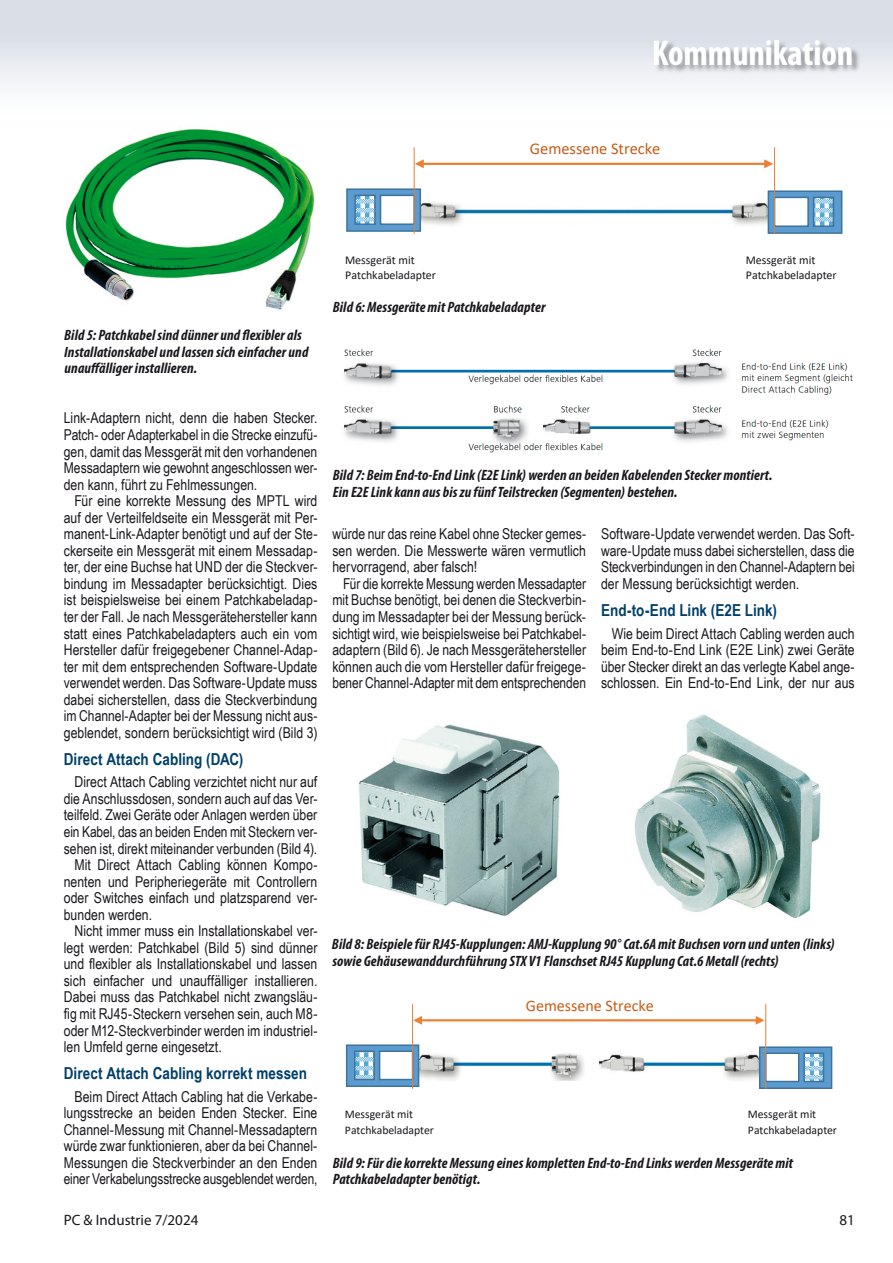
<style>
.page{position:relative;width:893px;height:1263px;background:#fff}
.page>*{position:absolute;margin:0;border:0;box-sizing:border-box;transform-origin:0 0}
.t1{font:700 condensed 36px "Myriad Pro";letter-spacing:-.005em;color:#fff}
.t2{font:700 16.5px "Arial Narrow";letter-spacing:.005em;color:#00406a}
.t3{font:16.35px "Calibri";color:#c55c17}
.t4{font:16.05px "Calibri";color:#c55c17}
.t5{font:15px/16.5px "Arial Narrow";color:#1a171c;text-align:justify}
.t6{font:italic 700 condensed 15px/16.5px "Myriad Pro";letter-spacing:.005em;color:#1a171c}
.t7{font:15px "Myriad Pro";color:#1a171c}
.t8{font:12px "Calibri";letter-spacing:-.005em;color:#1a171c}
.t9{font:11.7px "Calibri";letter-spacing:-.005em;color:#1a171c}
</style>
<div class="page">
<div style="left:0;top:0;width:893px;height:128px;background:linear-gradient(to bottom,#d2d8e2,#fff)"></div>
<div style="left:654px;top:41px;width:207px;height:33px;background:#1a171c;opacity:.4"></div>
<img style="left:64px;top:126px;width:253px;height:184px">
<img style="left:421px;top:191px;width:347px;height:37px">
<hr style="left:422px;top:163px;width:344px;height:2px;background:#ec7f33">
<svg style="left:764px;top:159px;width:9px;height:9px"></svg>
<svg style="left:415px;top:159px;width:9px;height:9px"></svg>
<div style="left:347px;top:189px;width:73px;height:42px;background:#5b9bcf"></div>
<div style="left:346px;top:188px;width:75px;height:44px;border:1px solid #3e739a"></div>
<div style="left:381px;top:195px;width:33px;height:29px;background:#fff"></div>
<div style="left:380px;top:195px;width:35px;height:30px;border:1px solid #3e739a"></div>
<svg style="left:356px;top:197px;width:18px;height:26px"></svg>
<div style="left:354px;top:195px;width:22px;height:30px;border:1px solid #3e739a"></div>
<div style="left:768px;top:191px;width:74px;height:42px;background:#5b9bcf"></div>
<div style="left:768px;top:190px;width:74px;height:44px;border:1px solid #3e739a"></div>
<div style="left:774px;top:197px;width:34px;height:29px;background:#fff"></div>
<div style="left:774px;top:197px;width:35px;height:30px;border:1px solid #3e739a"></div>
<svg style="left:815px;top:199px;width:17px;height:26px"></svg>
<div style="left:813px;top:197px;width:21px;height:30px;border:1px solid #3e739a"></div>
<hr style="left:414px;top:147px;width:1px;height:87px;background:#ec7f33">
<hr style="left:774px;top:147px;width:1px;height:87px;background:#ec7f33">
<img style="left:344px;top:348px;width:509px;height:105px">
<img style="left:359px;top:724px;width:201px;height:192px">
<img style="left:634px;top:714px;width:187px;height:204px">
<img style="left:419px;top:1044px;width:348px;height:42px">
<hr style="left:420px;top:1019px;width:337px;height:2px;background:#ec7f33">
<svg style="left:756px;top:1016px;width:8px;height:9px"></svg>
<svg style="left:413px;top:1016px;width:9px;height:9px"></svg>
<div style="left:347px;top:1045px;width:72px;height:41px;background:#5b9bcf"></div>
<div style="left:346px;top:1044px;width:73px;height:43px;border:1px solid #3e739a"></div>
<div style="left:380px;top:1051px;width:33px;height:28px;background:#fff"></div>
<div style="left:379px;top:1050px;width:34px;height:30px;border:1px solid #3e739a"></div>
<svg style="left:356px;top:1052px;width:17px;height:26px"></svg>
<div style="left:354px;top:1050px;width:21px;height:30px;border:1px solid #3e739a"></div>
<div style="left:760px;top:1047px;width:72px;height:41px;background:#5b9bcf"></div>
<div style="left:759px;top:1046px;width:73px;height:43px;border:1px solid #3e739a"></div>
<div style="left:766px;top:1053px;width:33px;height:28px;background:#fff"></div>
<div style="left:765px;top:1052px;width:34px;height:30px;border:1px solid #3e739a"></div>
<svg style="left:805px;top:1054px;width:17px;height:26px"></svg>
<div style="left:803px;top:1052px;width:21px;height:30px;border:1px solid #3e739a"></div>
<hr style="left:412px;top:1004px;width:1px;height:85px;background:#ec7f33">
<hr style="left:765px;top:1004px;width:1px;height:85px;background:#ec7f33">
<h1 class="t1" style="left:652px;top:30px;width:203px">Kommunikation</h1>
<p class="t3" style="left:530px;top:138px;width:132px">Gemessene Strecke</p>
<p class="t8" style="left:345px;top:251px;width:71px">Messgerät mit</p>
<p class="t8" style="left:746px;top:251px;width:71px">Messgerät mit</p>
<p class="t8" style="left:345px;top:267px;width:92px">Patchkabeladapter</p>
<p class="t8" style="left:746px;top:267px;width:92px">Patchkabeladapter</p>
<p class="t6" style="left:64px;top:327px;width:246px">Bild 5: Patchkabel sind dünner und flexibler als<br>Installationskabel und lassen sich einfacher und unauffälliger installieren.</p>
<p class="t6" style="left:333px;top:299px;width:214px">Bild 6: Messgeräte mit Patchkabeladapter</p>
<p class="t5" style="left:64px;top:409px;width:255px">Link-Adaptern nicht, denn die haben Stecker.<br>Patch- oder Adapterkabel in die Strecke einzufü&shy;gen, damit das Messgerät mit den vorhandenen Messadaptern wie gewohnt angeschlossen wer&shy;den kann, führt zu Fehlmessungen.</p>
<p class="t5" style="left:64px;top:492px;width:255px;text-indent:11px">Für eine korrekte Messung des MPTL wird auf der Verteilfeldseite ein Messgerät mit Per&shy;manent-Link-Adapter benötigt und auf der Ste&shy;ckerseite ein Messgerät mit einem Messadap&shy;ter, der eine Buchse hat UND der die Steckver&shy;bindung im Messadapter berücksichtigt. Dies ist beispielsweise bei einem Patchkabeladap&shy;ter der Fall. Je nach Messgerätehersteller kann statt eines Patchkabeladapters auch ein vom Hersteller dafür freigegebener Channel-Adap&shy;ter mit dem entsprechenden Software-Update verwendet werden. Das Software-Update muss dabei sicherstellen, dass die Steckverbindung im Channel-Adapter bei der Messung nicht aus&shy;geblendet, sondern berücksichtigt wird (Bild 3)</p>
<p class="t2" style="left:64px;top:747px;width:181px">Direct Attach Cabling (DAC)</p>
<p class="t5" style="left:74px;top:773px;width:244px">Direct Attach Cabling verzichtet nicht nur auf</p>
<p class="t5" style="left:64px;top:790px;width:255px">die Anschlussdosen, sondern auch auf das Ver-</p>
<p class="t5" style="left:64px;top:806px;width:255px">teilfeld. Zwei Geräte oder Anlagen werden über</p>
<p class="t5" style="left:64px;top:823px;width:255px">ein Kabel, das an beiden Enden mit Steckern ver-</p>
<p class="t5" style="left:64px;top:839px;width:255px">sehen ist, direkt miteinander verbunden (Bild 4).</p>
<p class="t5" style="left:74px;top:856px;width:245px">Mit Direct Attach Cabling können Kompo-</p>
<p class="t5" style="left:64px;top:872px;width:255px">nenten und Peripheriegeräte mit Controllern</p>
<p class="t5" style="left:64px;top:889px;width:255px">oder Switches einfach und platzsparend ver-</p>
<p class="t5" style="left:64px;top:906px;width:90px">bunden werden.</p>
<p class="t5" style="left:74px;top:922px;width:245px">Nicht immer muss ein Installationskabel ver-</p>
<p class="t5" style="left:64px;top:939px;width:255px">legt werden: Patchkabel (Bild 5) sind dünner</p>
<p class="t5" style="left:64px;top:955px;width:255px">und flexibler als Installationskabel und lassen</p>
<p class="t5" style="left:64px;top:972px;width:255px">sich einfacher und unauffälliger installieren.</p>
<p class="t5" style="left:64px;top:988px;width:255px">Dabei muss das Patchkabel nicht zwangsläu-</p>
<p class="t5" style="left:64px;top:1005px;width:255px">fig mit RJ45-Steckern versehen sein, auch M8-</p>
<p class="t5" style="left:64px;top:1021px;width:255px">oder M12-Steckverbinder werden im industriel-</p>
<p class="t5" style="left:64px;top:1038px;width:160px">len Umfeld gerne eingesetzt.</p>
<p class="t2" style="left:64px;top:1061px;width:245px">Direct Attach Cabling korrekt messen</p>
<p class="t5" style="left:64px;top:1087px;width:255px;text-indent:11px">Beim Direct Attach Cabling hat die Verkabe&shy;lungsstrecke an beiden Enden Stecker. Eine Channel-Messung mit Channel-Messadaptern würde zwar funktionieren, aber da bei Channel-Messungen die Steckverbinder an den Enden einer Verkabelungsstrecke ausgeblendet werden,</p>
<p class="t6" style="left:333px;top:466px;width:441px">Bild 7: Beim End-to-End Link (E2E Link) werden an beiden Kabelenden Stecker montiert.<br>Ein E2E Link kann aus bis zu fünf Teilstrecken (Segmenten) bestehen.</p>
<p class="t5" style="left:332px;top:525px;width:255px">würde nur das reine Kabel ohne Stecker gemes&shy;sen werden. Die Messwerte wären vermutlich hervorragend, aber falsch!</p>
<p class="t5" style="left:332px;top:575px;width:255px;text-indent:11px">Für die korrekte Messung werden Messadapter mit Buchse benötigt, bei denen die Steckverbin&shy;dung im Messadapter bei der Messung berück&shy;sichtigt wird, wie beispielsweise bei Patchkabel&shy;adaptern (Bild 6). Je nach Messgerätehersteller können auch die vom Hersteller dafür freigege&shy;bener Channel-Adapter mit dem entsprechenden</p>
<p class="t5" style="left:601px;top:525px;width:255px">Software-Update verwendet werden. Das Soft&shy;ware-Update muss dabei sicherstellen, dass die Steckverbindungen in den Channel-Adaptern bei der Messung berücksichtigt werden.</p>
<p class="t2" style="left:601px;top:598px;width:177px">End-to-End Link (E2E Link)</p>
<p class="t5" style="left:601px;top:624px;width:255px;text-indent:11px">Wie beim Direct Attach Cabling werden auch beim End-to-End Link (E2E Link) zwei Geräte über Stecker direkt an das verlegte Kabel ange&shy;schlossen. Ein End-to-End Link, der nur aus</p>
<p class="t6" style="left:332px;top:936px;width:504px">Bild 8: Beispiele für RJ45-Kupplungen: AMJ-Kupplung 90° Cat.6A mit Buchsen vorn und unten (links) sowie Gehäusewanddurchführung STX V1 Flanschset RJ45 Kupplung Cat.6 Metall (rechts)</p>
<p class="t4" style="left:526px;top:994px;width:129px">Gemessene Strecke</p>
<p class="t9" style="left:345px;top:1106px;width:70px">Messgerät mit</p>
<p class="t9" style="left:748px;top:1106px;width:70px">Messgerät mit</p>
<p class="t9" style="left:345px;top:1121px;width:91px">Patchkabeladapter</p>
<p class="t9" style="left:748px;top:1121px;width:91px">Patchkabeladapter</p>
<p class="t6" style="left:333px;top:1154px;width:462px">Bild 9: Für die korrekte Messung eines kompletten End-to-End Links werden Messgeräte mit<br>Patchkabeladapter benötigt.</p>
<p class="t7" style="left:64px;top:1210px;width:136px">PC &amp; Industrie 7/2024</p>
<p class="t7" style="left:839px;top:1210px;width:17px">81</p>
</div>
